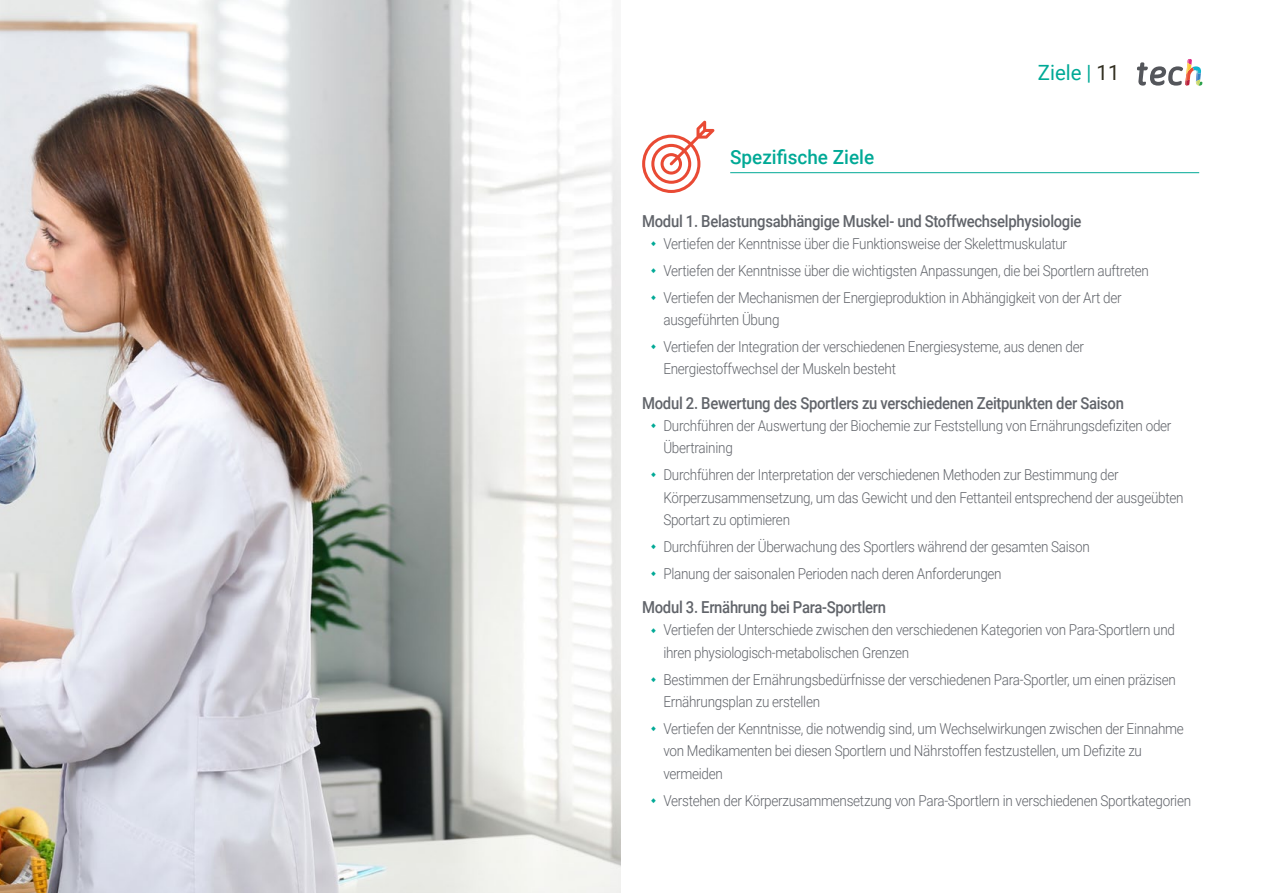
<style>
.page{position:relative;width:1263px;height:893px;background:#fff}
.page>*{position:absolute;margin:0;border:0;box-sizing:border-box;transform-origin:0 0}
.t1{font:21px "Roboto";color:#00a996}
.t2{font:500 19.5px "Roboto";color:#00a996}
.t3{font:500 16.5px "Roboto";letter-spacing:-.02em;color:#61646a;scale:.9 1}
.t4{font:300 15px/22.5px "Roboto";letter-spacing:-.02em;color:#61646a;scale:.9 1}
.s1{color:#312e20}
</style>
<div class="page">
<hr style="left:730px;top:172px;width:469px;height:1px;background:#00a996">
<svg style="left:642px;top:121px;width:72px;height:72px"></svg>
<img style="left:0;top:0;width:621px;height:893px">
<svg style="left:1137px;top:59px;width:65px;height:27px"></svg>
<h2 class="t2" style="left:730px;top:144px;width:145px">Spezifische Ziele</h2>
<h1 class="t1" style="left:1038px;top:57px;width:83px">Ziele | <span class="s1">11</span></h1>
<p class="t3" style="left:642px;top:209px;width:490px">Modul 1. Belastungsabhängige Muskel- und Stoffwechselphysiologie</p>
<p class="t4" style="left:663px;top:230px;width:541px;line-height:26.7px">Vertiefen der Kenntnisse über die Funktionsweise der Skelettmuskulatur<br>Vertiefen der Kenntnisse über die wichtigsten Anpassungen, die bei Sportlern auftreten<br>Vertiefen der Mechanismen der Energieproduktion in Abhängigkeit von der Art der</p>
<p class="t4" style="left:663px;top:306px;width:469px;line-height:26.7px">ausgeführten Übung<br>Vertiefen der Integration der verschiedenen Energiesysteme, aus denen der</p>
<p class="t4" style="left:663px;top:357px;width:260px">Energiestoffwechsel der Muskeln besteht</p>
<p class="t3" style="left:642px;top:391px;width:537px">Modul 2. Bewertung des Sportlers zu verschiedenen Zeitpunkten der Saison</p>
<p class="t4" style="left:663px;top:414px;width:566px">Durchführen der Auswertung der Biochemie zur Feststellung von Ernährungsdefiziten oder<br>Übertraining</p>
<p class="t4" style="left:663px;top:463px;width:579px">Durchführen der Interpretation der verschiedenen Methoden zur Bestimmung der<br>Körperzusammensetzung, um das Gewicht und den Fettanteil entsprechend der ausgeübten<br>Sportart zu optimieren</p>
<p class="t4" style="left:663px;top:533px;width:475px;line-height:26.7px">Durchführen der Überwachung des Sportlers während der gesamten Saison<br>Planung der saisonalen Perioden nach deren Anforderungen</p>
<p class="t3" style="left:642px;top:596px;width:272px">Modul 3. Ernährung bei Para-Sportlern</p>
<p class="t4" style="left:663px;top:618px;width:570px">Vertiefen der Unterschiede zwischen den verschiedenen Kategorien von Para-Sportlern und ihren physiologisch-metabolischen Grenzen</p>
<p class="t4" style="left:663px;top:667px;width:571px">Bestimmen der Ernährungsbedürfnisse der verschiedenen Para-Sportler, um einen präzisen<br>Ernährungsplan zu erstellen</p>
<p class="t4" style="left:663px;top:717px;width:580px">Vertiefen der Kenntnisse, die notwendig sind, um Wechselwirkungen zwischen der Einnahme von Medikamenten bei diesen Sportlern und Nährstoffen festzustellen, um Defizite zu vermeiden</p>
<p class="t4" style="left:663px;top:788px;width:588px">Verstehen der Körperzusammensetzung von Para-Sportlern in verschiedenen Sportkategorien</p>
</div>
